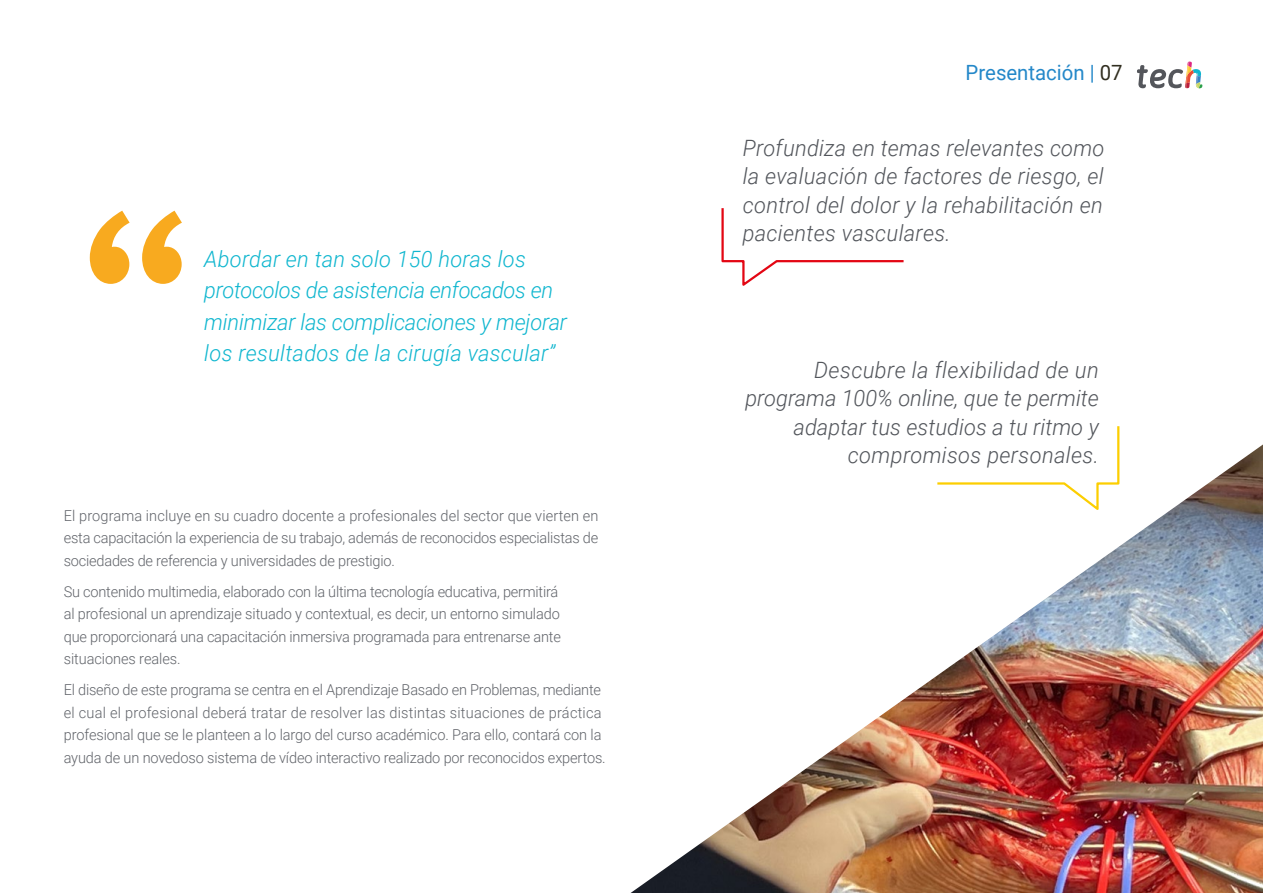
<style>
.page{position:relative;width:1263px;height:893px;background:#fff}
.page>*{position:absolute;margin:0;border:0;box-sizing:border-box;transform-origin:0 0}
.t1{font:italic 300 22.5px/28.5px "Roboto";letter-spacing:.015em;color:#52555b;text-align:right}
.t2{font:italic 300 22.5px/31.5px "Roboto";letter-spacing:-.01em;color:#0fb6cf}
.t3{font:21px "Roboto";color:#2488c9}
.t4{font:300 15px/22.5px "Roboto";letter-spacing:-.01em;color:#61646a}
.s1{color:#312e20}
</style>
<div class="page">
<img style="left:631px;top:444px;width:632px;height:449px">
<svg style="left:1137px;top:62px;width:65px;height:27px"></svg>
<svg style="left:935px;top:426px;width:185px;height:87px"></svg>
<svg style="left:721px;top:208px;width:183px;height:78px"></svg>
<svg style="left:90px;top:211px;width:92px;height:73px"></svg>
<h1 class="t2" style="left:204px;top:242px;width:364px">Abordar en tan solo 150 horas los protocolos de asistencia enfocados en minimizar las complicaciones y mejorar los resultados de la cirugía vascular”</h1>
<p class="t4" style="left:64px;top:503px;width:536px;text-align:justify">El programa incluye en su cuadro docente a profesionales del sector que vierten en esta capacitación la experiencia de su trabajo, además de reconocidos especialistas de sociedades de referencia y universidades de prestigio.</p>
<p class="t4" style="left:64px;top:579px;width:499px">Su contenido multimedia, elaborado con la última tecnología educativa, permitirá al profesional un aprendizaje situado y contextual, es decir, un entorno simulado que proporcionará una capacitación inmersiva programada para entrenarse ante situaciones reales.</p>
<p class="t4" style="left:64px;top:678px;width:543px">El diseño de este programa se centra en el Aprendizaje Basado en Problemas, mediante el cual el profesional deberá tratar de resolver las distintas situaciones de práctica profesional que se le planteen a lo largo del curso académico. Para ello, contará con la ayuda de un novedoso sistema de vídeo interactivo realizado por reconocidos expertos.</p>
<h2 class="t3" style="left:966px;top:57px;width:159px">Presentación | <span class="s1">07</span></h2>
<h1 class="t1" style="left:743px;top:133px;width:363px;text-align:justify">Profundiza en temas relevantes como la evaluación de factores de riesgo, el control del dolor y la rehabilitación en pacientes vasculares.</h1>
<h1 class="t1" style="left:745px;top:355px;width:355px">Descubre la flexibilidad de un programa 100% online, que te permite adaptar tus estudios a tu ritmo y compromisos personales.</h1>
</div>
